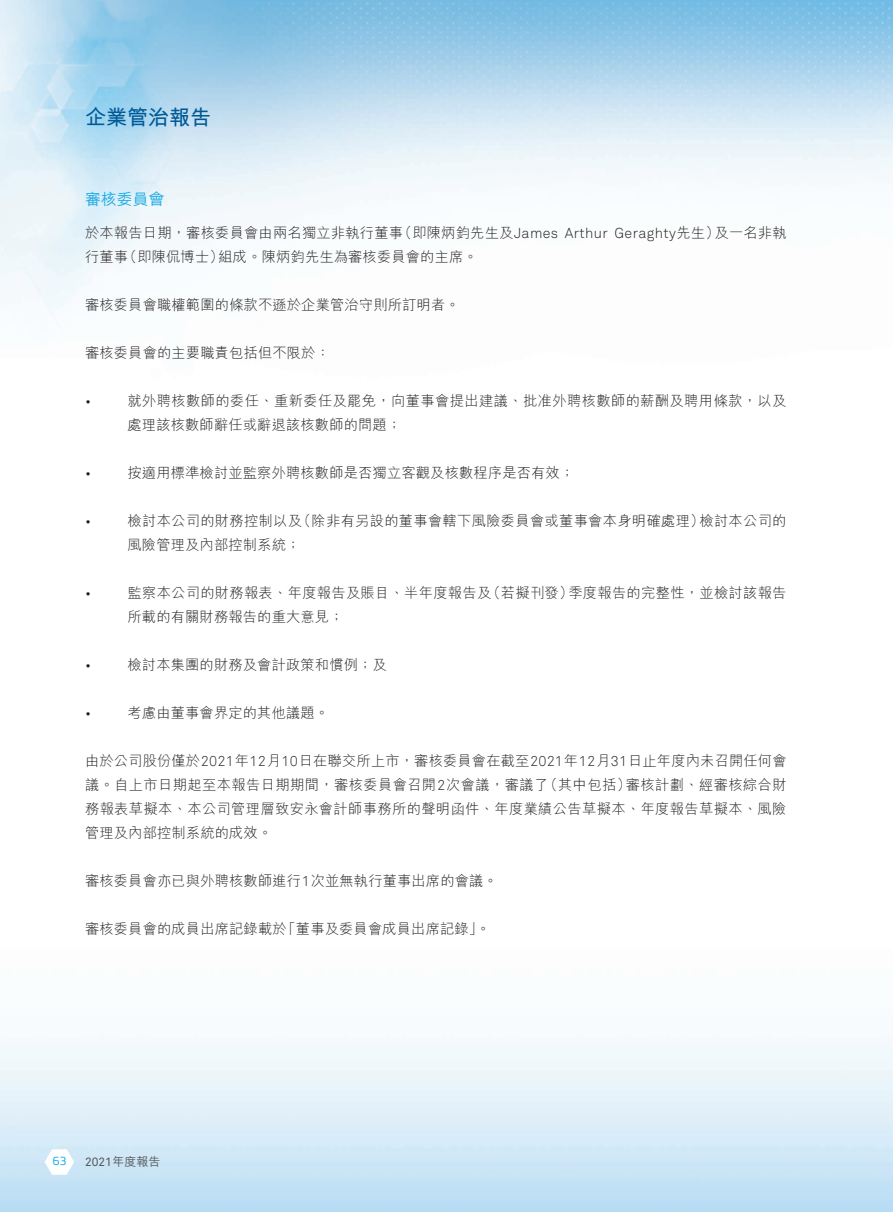
<style>
.page{position:relative;width:893px;height:1212px;background:#fff}
.page>*{position:absolute;margin:0;border:0;box-sizing:border-box;transform-origin:0 0}
.t1{font:700 21px "M Hei HK";color:#015a98}
.t2{font:500 15.75px "M Hei HK";letter-spacing:.015em;color:#1fade4}
.t3{font:300 14.25px/24px "M Hei HK";letter-spacing:.01em;color:#231f20}
.t4{font:300 14.25px "M Hei HK";letter-spacing:.03em;color:#231f20}
.t5{font:14.25px "Akkurat Light Pro";letter-spacing:.025em;color:#231f20}
.t6{font:12px "Akkurat Pro";color:#57585a}
.t7{font:12px "Facto";color:#1fade4}
.s1{font-family:"Akkurat Light Pro";font-weight:400}
.s2{font-family:"M Hei HK";font-weight:300}
.s3{font-family:"M Hei HK";font-weight:500}
</style>
<div class="page">
<img style="left:0;top:0;width:893px;height:1212px">
<svg style="left:45px;top:1149px;width:29px;height:26px"></svg>
<h1 class="t1" style="left:85px;top:102px;width:127px">企業管治報告</h1>
<p class="t2" style="left:85px;top:188px;width:81px">審核委員會</p>
<p class="t3" style="left:398px;top:220px;width:162px">（即陳炳鈞先生及<span class="s1">James</span></p>
<p class="t5" style="left:615px;top:224px;width:107px">Geraghty<span class="s2">先生）</span></p>
<p class="t3" style="left:218px;top:220px;width:261px;text-indent:-133px">於本報告日期，審核委員會由兩名獨立非執行董事<br>組成。陳炳鈞先生為審核委員會的主席。</p>
<p class="t3" style="left:715px;top:220px;width:74px">及一名非執</p>
<p class="t5" style="left:565px;top:224px;width:45px">Arthur</p>
<p class="t3" style="left:123px;top:244px;width:102px">（即陳侃博士）</p>
<p class="t3" style="left:85px;top:244px;width:45px">行董事</p>
<p class="t3" style="left:85px;top:292px;width:376px">審核委員會職權範圍的條款不遜於企業管治守則所訂明者。</p>
<p class="t3" style="left:85px;top:340px;width:246px">審核委員會的主要職責包括但不限於：</p>
<p class="t4" style="left:128px;top:393px;width:660px">就外聘核數師的委任、重新委任及罷免，向董事會提出建議、批准外聘核數師的薪酬及聘用條款，以及</p>
<p class="t5" style="left:85px;top:392px;width:8px">•</p>
<p class="t5" style="left:85px;top:464px;width:8px">•</p>
<p class="t5" style="left:85px;top:512px;width:8px">•</p>
<p class="t5" style="left:85px;top:584px;width:8px">•</p>
<p class="t5" style="left:85px;top:656px;width:8px">•</p>
<p class="t3" style="left:128px;top:412px;width:275px">處理該核數師辭任或辭退該核數師的問題;</p>
<p class="t3" style="left:128px;top:460px;width:448px">按適用標準檢討並監察外聘核數師是否獨立客觀及核數程序是否有效;</p>
<p class="t3" style="left:297px;top:508px;width:409px">（除非有另設的董事會轄下風險委員會或董事會本身明確處理）</p>
<p class="t3" style="left:128px;top:508px;width:176px">檢討本公司的財務控制以及</p>
<p class="t3" style="left:699px;top:508px;width:89px">檢討本公司的</p>
<p class="t3" style="left:128px;top:532px;width:174px">風險管理及內部控制系統;</p>
<p class="t3" style="left:486px;top:580px;width:89px">（若擬刊發）</p>
<p class="t3" style="left:128px;top:580px;width:365px">監察本公司的財務報表、年度報告及賬目、半年度報告及</p>
<p class="t3" style="left:568px;top:580px;width:220px">季度報告的完整性，並檢討該報告</p>
<p class="t3" style="left:128px;top:604px;width:218px">所載的有關財務報告的重大意見;</p>
<p class="t3" style="left:128px;top:652px;width:261px">檢討本集團的財務及會計政策和慣例；及</p>
<p class="t3" style="left:128px;top:700px;width:203px">考慮由董事會界定的其他議題。</p>
<p class="t5" style="left:85px;top:704px;width:8px">•</p>
<p class="t3" style="left:85px;top:748px;width:703px;text-align:right">由於公司股份僅於<span class="s1">2021</span>年<span class="s1">12</span>月<span class="s1">10</span>日在聯交所上市，審核委員會在截至<span class="s1">2021</span>年<span class="s1">12</span>月<span class="s1">31</span>日止年度內未召開任何會審核計劃、經審核綜合財</p>
<p class="t3" style="left:543px;top:772px;width:89px">（其中包括）</p>
<p class="t3" style="left:85px;top:772px;width:703px">議。自上市日期起至本報告日期期間，審核委員會召開<span class="s1">2</span>次會議，審議了<br>務報表草擬本、本公司管理層致安永會計師事務所的聲明函件、年度業績公告草擬本、年度報告草擬本、風險管理及內部控制系統的成效。</p>
<p class="t3" style="left:85px;top:868px;width:414px">審核委員會亦已與外聘核數師進行<span class="s1">1</span>次並無執行董事出席的會議。</p>
<p class="t3" style="left:281px;top:916px;width:210px">「董事及委員會成員出席記錄。「</p>
<p class="t3" style="left:85px;top:916px;width:203px">審核委員會的成員出席記錄載於</p>
<p class="t7" style="left:53px;top:1152px;width:15px">63</p>
<p class="t6" style="left:85px;top:1154px;width:77px">2021<span class="s3">年度報告</span></p>
</div>
